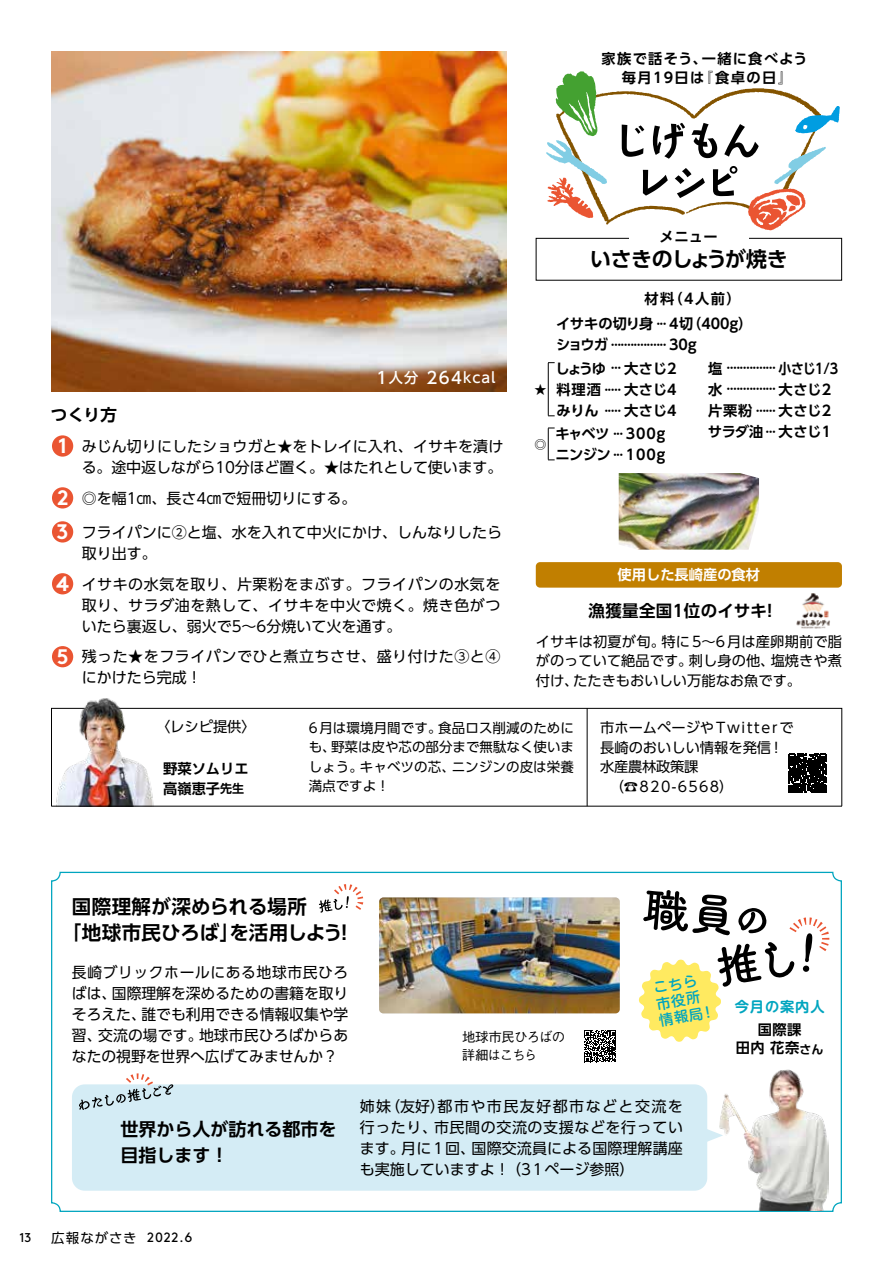
<style>
.page{position:relative;width:893px;height:1263px;background:#fff}
.page>*{position:absolute;margin:0;border:0;box-sizing:border-box;transform-origin:0 0}
.t1{font:700 21px "UD Shin Go Pro De";letter-spacing:-.035em;color:#000}
.t2{font:700 21px "Brown Std";color:#fff}
.t3{font:700 19.5px "UD Shin Go Pro De";letter-spacing:.01em;color:#000}
.t4{font:700 18px/25.5px "UD Shin Go Pro De";color:#000}
.t5{font:700 16.5px "UD Shin Go Pro De";letter-spacing:.02em;color:#000}
.t6{font:500 16.5px "UD Shin Go Pro";color:#fff}
.t7{font:15px/21px "UD Shin Go Pro";letter-spacing:.005em;color:#000}
.t8{font:15px/21px "UD Shin Go Pro";letter-spacing:.035em;color:#000}
.t9{font:15px/21px "UD Shin Go Pro";letter-spacing:.04em;color:#000;text-align:right}
.t10{font:15px "UD Shin Go Pro";letter-spacing:.095em;color:#000}
.t11{font:700 14.25px/19.5px "UD Shin Go Pro De";letter-spacing:.01em;color:#000}
.t12{font:14.25px/19.5px "UD Shin Go Pro";color:#000}
.t13{font:14.25px "UD Shin Go Pro";letter-spacing:.125em;color:#000}
.t14{font:700 14.25px/19.5px "UD Shin Go Pro De";letter-spacing:.1em;color:#000}
.t15{font:700 14.25px "UD Shin Go Pro De";color:#fff}
.t16{font:500 14.25px/16.5px "UD Shin M Go Pro";color:#00a5bf}
.t17{font:700 14.25px "UD Shin Go Pro De";letter-spacing:.08em;color:#000}
.t18{font:700 14.25px "UD Shin Go Pro De";letter-spacing:-.015em;color:#000}
.t19{font:500 14.25px "UD Shin Go Pro";letter-spacing:.06em;color:#fff}
.t20{font:700 14.25px "UD Shin Go Pro De";letter-spacing:.01em;color:#000;scale:.9 1}
.t21{font:700 14.25px "UD Shin M Go Pro De";letter-spacing:.06em;color:#00a5bf}
.t22{font:13.5px/19.5px "UD Shin Go Pro";letter-spacing:.005em;color:#000}
.t23{font:500 13.5px/18px "Gothic BBB Pro";letter-spacing:-.055em;color:#000}
.t24{font:13.5px "Brown Std";color:#000}
.t25{font:12.75px "Brown Std";color:#000}
.t26{font:12px "UD Shin Go Pr 6 N";color:#000}
.t27{font:700 8.55px "UD Shin Go Pro De";color:#000}
.s1{font-size:12px}
.s2{font-family:"Adobe Myungjo Std";font-weight:500}
</style>
<div class="page">
<img style="left:51px;top:51px;width:455px;height:340px">
<div style="left:536px;top:562px;width:306px;height:26px;background:#c17f00;border-radius:4px"></div>
<div style="left:51px;top:708px;width:791px;height:98px;border:1px solid #000"></div>
<img style="left:51px;top:698px;width:108px;height:108px">
<div style="left:536px;top:238px;width:306px;height:43px;border:1px solid #000"></div>
<div style="left:629px;top:232px;width:119px;height:12px;background:#fff"></div>
<hr style="left:51px;top:806px;width:791px;height:1px;background:#000">
<hr style="left:587px;top:708px;width:1px;height:98px;background:#000">
<svg style="left:788px;top:754px;width:39px;height:38px"></svg>
<svg style="left:546px;top:71px;width:294px;height:159px"></svg>
<img style="left:796px;top:593px;width:34px;height:36px">
<div style="left:52px;top:573px;width:21px;height:21px;background:#ea5532;border-radius:50%"></div>
<div style="left:52px;top:646px;width:21px;height:21px;background:#ea5532;border-radius:50%"></div>
<div style="left:52px;top:435px;width:21px;height:22px;background:#ea5532;border-radius:50%"></div>
<div style="left:52px;top:487px;width:21px;height:21px;background:#ea5532;border-radius:50%"></div>
<div style="left:52px;top:521px;width:21px;height:21px;background:#ea5532;border-radius:50%"></div>
<img style="left:619px;top:473px;width:140px;height:77px">
<hr style="left:548px;top:363px;width:1px;height:53px;background:#000">
<hr style="left:548px;top:428px;width:1px;height:32px;background:#000">
<img style="left:720px;top:1069px;width:108px;height:141px">
<img style="left:379px;top:897px;width:241px;height:116px">
<div style="left:72px;top:1084px;width:635px;height:107px;background:#d4ecf5;border-radius:13px"></div>
<svg style="left:707px;top:1129px;width:16px;height:13px"></svg>
<svg style="left:319px;top:884px;width:45px;height:29px"></svg>
<svg style="left:79px;top:1073px;width:94px;height:37px"></svg>
<svg style="left:639px;top:890px;width:191px;height:152px"></svg>
<svg style="left:584px;top:1030px;width:32px;height:32px"></svg>
<p class="t14" style="left:699px;top:48px;width:95px;text-indent:-97px">家族で話そう、<br>『食卓の日『</p>
<p class="t17" style="left:702px;top:47px;width:107px">一緒に食べよう</p>
<p class="t11" style="left:622px;top:67px;width:84px">毎月19日は</p>
<p class="t11" style="left:659px;top:227px;width:60px">メニュー</p>
<h1 class="t1" style="left:590px;top:242px;width:199px">いさきのしょうが焼き</h1>
<p class="t11" style="left:668px;top:288px;width:74px">（4人前(</p>
<p class="t11" style="left:644px;top:288px;width:31px">材料</p>
<p class="t18" style="left:556px;top:312px;width:99px">イサキの切り身</p>
<p class="t11" style="left:669px;top:313px;width:62px">4 （切 400</p>
<p class="t11" style="left:738px;top:313px;width:16px">(</p>
<p class="t11" style="left:727px;top:313px;width:16px">ｇ</p>
<p class="t27" style="left:653px;top:316px;width:17px">・・・・</p>
<p class="t5" style="left:51px;top:401px;width:67px">つくり方</p>
<p class="t6" style="left:377px;top:364px;width:12px">1</p>
<p class="t19" style="left:389px;top:366px;width:31px">人分</p>
<p class="t6" style="left:426px;top:364px;width:37px">264</p>
<p class="t19" style="left:463px;top:366px;width:34px">kcal</p>
<h1 class="t2" style="left:58px;top:433px;width:10px">1</h1>
<h1 class="t2" style="left:57px;top:485px;width:13px">2</h1>
<h1 class="t2" style="left:57px;top:519px;width:14px">3</h1>
<h1 class="t2" style="left:56px;top:571px;width:14px">4</h1>
<h1 class="t2" style="left:57px;top:644px;width:13px">5</h1>
<p class="t7" style="left:82px;top:435px;width:423px">みじん切りにしたショウガと★をトレイに入れ、イサキを漬け</p>
<p class="t7" style="left:82px;top:451px;width:422px;line-height:30.9px">る。途中返しながら10分ほど置く。★はたれとして使います。◎を幅1ｃｍ、長さ4ｃｍで短冊切りにする。</p>
<p class="t7" style="left:82px;top:521px;width:422px">フライパンに②と塩、水を入れて中火にかけ、しんなりしたら</p>
<p class="t7" style="left:82px;top:542px;width:77px">取り出す。</p>
<p class="t8" style="left:82px;top:573px;width:420px">イサキの水気を取り、片栗粉をまぶす。フライパンの水気を</p>
<p class="t8" style="left:82px;top:594px;width:420px">取り、サラダ油を熱して、イサキを中火で焼く。焼き色がついたら裏返し、弱火で5～6分焼いて火を通す。</p>
<p class="t8" style="left:82px;top:646px;width:420px">残った★をフライパンでひと煮立ちさせ、盛り付けた③と4</p>
<p class="t7" style="left:82px;top:667px;width:121px">にかけたら完成!</p>
<p class="t26" style="left:535px;top:379px;width:13px">★</p>
<p class="t26" style="left:535px;top:434px;width:13px">◎</p>
<p class="t11" style="left:556px;top:334px;width:53px">ショウガ</p>
<p class="t11" style="left:669px;top:334px;width:20px">30</p>
<p class="t11" style="left:685px;top:334px;width:16px">ｇ</p>
<p class="t27" style="left:608px;top:337px;width:63px">・・・・・・・・・・・・・・・・・・</p>
<p class="t11" style="left:624px;top:358px;width:54px">大さじ2</p>
<p class="t11" style="left:556px;top:358px;width:52px">しょうゆ</p>
<p class="t27" style="left:606px;top:361px;width:19px">・・・・</p>
<p class="t11" style="left:556px;top:379px;width:46px">料理酒</p>
<p class="t11" style="left:624px;top:379px;width:54px">大さじ4</p>
<p class="t27" style="left:602px;top:383px;width:23px">・・・・・・</p>
<p class="t11" style="left:624px;top:400px;width:54px">大さじ4</p>
<p class="t11" style="left:556px;top:400px;width:44px">みりん</p>
<p class="t27" style="left:600px;top:403px;width:25px">・・・・・・</p>
<p class="t11" style="left:555px;top:423px;width:56px">キャベツ</p>
<p class="t11" style="left:626px;top:423px;width:44px">300ｇ</p>
<p class="t27" style="left:609px;top:426px;width:18px">・・・・</p>
<p class="t11" style="left:555px;top:444px;width:57px">ニンジン</p>
<p class="t11" style="left:626px;top:444px;width:44px">100ｇ</p>
<p class="t27" style="left:610px;top:447px;width:17px">・・・・</p>
<p class="t11" style="left:708px;top:358px;width:16px">塩</p>
<p class="t20" style="left:778px;top:357px;width:68px">小さじ1/3</p>
<p class="t27" style="left:723px;top:361px;width:57px">・・・・・・・・・・・・・・・・</p>
<p class="t11" style="left:708px;top:379px;width:16px">水</p>
<p class="t11" style="left:778px;top:379px;width:54px">大さじ2</p>
<p class="t27" style="left:723px;top:382px;width:57px">・・・・・・・・・・・・・・・・</p>
<p class="t11" style="left:708px;top:400px;width:46px">片栗粉</p>
<p class="t11" style="left:778px;top:400px;width:54px">大さじ2</p>
<p class="t27" style="left:753px;top:403px;width:26px">・・・・・・・</p>
<p class="t11" style="left:708px;top:421px;width:57px">サラダ油</p>
<p class="t11" style="left:778px;top:421px;width:54px">大さじ1</p>
<p class="t27" style="left:763px;top:424px;width:17px">・・・・</p>
<p class="t15" style="left:618px;top:563px;width:144px">使用した長崎産の食材</p>
<p class="t5" style="left:589px;top:597px;width:180px">漁獲量全国1位のイサキ</p>
<p class="t5" style="left:761px;top:597px;width:18px">!</p>
<p class="t12" style="left:536px;top:631px;width:131px">イサキは初夏が旬。</p>
<p class="t12" style="left:661px;top:631px;width:182px">特に5～6月は産卵期前で脂</p>
<p class="t12" style="left:573px;top:650px;width:229px;text-indent:-37px">がのっていて絶品です。<br>たたきもおいしい万能なお魚です。</p>
<p class="t12" style="left:689px;top:650px;width:87px">刺し身の他、</p>
<p class="t12" style="left:771px;top:650px;width:73px">塩焼きや煮</p>
<p class="t12" style="left:536px;top:670px;width:44px">付け、</p>
<p class="t12" style="left:156px;top:716px;width:101px">〈レシピ提供〉</p>
<p class="t11" style="left:163px;top:759px;width:87px">野菜ソムリエ高嶺恵子<span class="s1">先生</span></p>
<p class="t22" style="left:438px;top:718px;width:137px">食品ロス削減のために</p>
<p class="t22" style="left:331px;top:718px;width:245px;text-indent:-22px">6月は環境月間です。<br>野菜は皮や芯の部分まで無駄なく使いま</p>
<p class="t22" style="left:309px;top:737px;width:28px">も、</p>
<p class="t22" style="left:452px;top:757px;width:124px">ニンジンの皮は栄養</p>
<p class="t22" style="left:360px;top:757px;width:97px">キャベツの芯、</p>
<p class="t22" style="left:309px;top:757px;width:82px">しょう。<br>満点ですよ!</p>
<p class="t13" style="left:600px;top:716px;width:195px">市ホームページやTwitterで</p>
<p class="t12" style="left:600px;top:737px;width:185px">長崎のおいしい情報を発信!</p>
<p class="t12" style="left:600px;top:757px;width:100px">水産農林政策課</p>
<p class="t12" style="left:610px;top:776px;width:125px">)<span class="s2">☎</span>820-6568(</p>
<h2 class="t3" style="left:72px;top:891px;width:236px">国際理解が深められる場所</h2>
<h2 class="t3" style="left:62px;top:917px;width:179px">「地球市民ひろば」</h2>
<h2 class="t3" style="left:229px;top:917px;width:115px">を活用しよう</h2>
<h2 class="t3" style="left:334px;top:917px;width:21px">!</h2>
<p class="t9" style="left:72px;top:961px;width:278px">長崎ブリックホールにある地球市民ひろ国際理解を深めるための書籍を取り</p>
<p class="t7" style="left:72px;top:982px;width:46px">ばは、</p>
<p class="t7" style="left:141px;top:1003px;width:208px">誰でも利用できる情報収集や学</p>
<p class="t7" style="left:72px;top:1003px;width:75px">そろえた、</p>
<p class="t7" style="left:199px;top:1024px;width:151px">地球市民ひろばからあ</p>
<p class="t7" style="left:98px;top:1024px;width:106px">交流の場です。</p>
<p class="t7" style="left:72px;top:1024px;width:267px">習、<br>なたの視野を世界へ広げてみませんか?</p>
<p class="t23" style="left:462px;top:1026px;width:105px">地球市民ひろばの詳細はこちら</p>
<p class="t16" style="left:652px;top:979px;width:53px;rotate:-10deg">こちら市役所情報局!</p>
<p class="t4" style="left:120px;top:1116px;width:217px">世界から人が訪れる都市を目指します!</p>
<p class="t10" style="left:438px;top:1094px;width:247px">都市や市民友好都市などと交流を</p>
<p class="t7" style="left:385px;top:1095px;width:61px">（友好）</p>
<p class="t7" style="left:360px;top:1095px;width:33px">姉妹</p>
<p class="t9" style="left:434px;top:1116px;width:251px">市民間の交流の支援などを行ってい</p>
<p class="t7" style="left:360px;top:1116px;width:79px">行ったり、</p>
<p class="t7" style="left:472px;top:1137px;width:213px">国際交流員による国際理解講座</p>
<p class="t7" style="left:360px;top:1137px;width:276px">ます。<br>も実施していますよ！（31ページ参照(</p>
<p class="t7" style="left:401px;top:1137px;width:76px">月に1回、</p>
<p class="t25" style="left:19px;top:1230px;width:14px">13</p>
<p class="t22" style="left:51px;top:1227px;width:87px">広報ながさき</p>
<p class="t24" style="left:147px;top:1229px;width:47px">2022.6</p>
<p class="t21" style="left:735px;top:995px;width:91px">今月の案内人</p>
<p class="t11" style="left:736px;top:1020px;width:89px;line-height:18px;text-align:center">国際課<br>田内花奈<span class="s1">さん</span></p>
</div>
